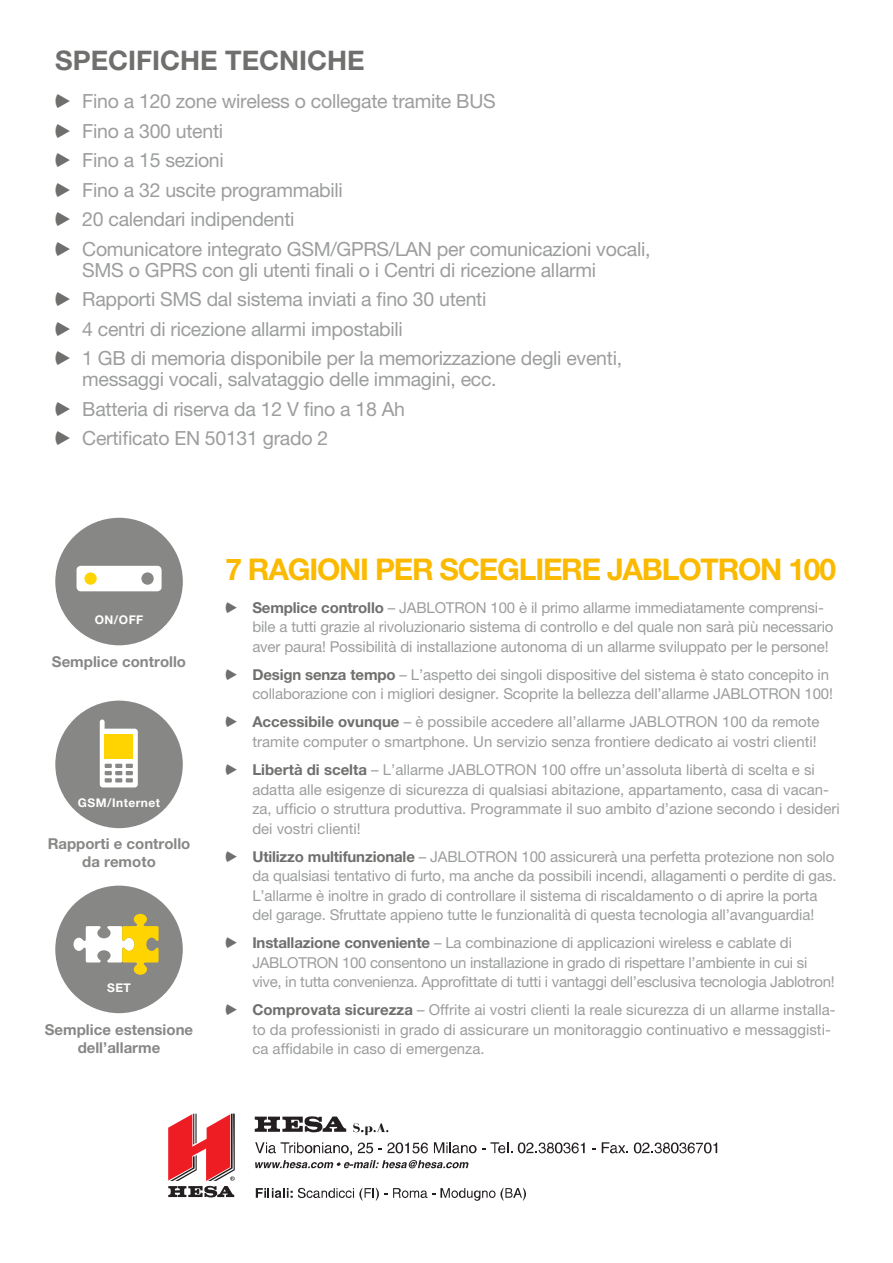
<style>
.page{position:relative;width:893px;height:1263px;background:#fff}
.page>*{position:absolute;margin:0;border:0;box-sizing:border-box;transform-origin:0 0}
.t1{font:700 30px "Helvetica Neue LT Pro";letter-spacing:-.04em;color:#fbba00}
.t2{font:700 27px "Helvetica Neue LT Pro";color:#6f6f6e}
.t3{font:19.5px/29.5px "Helvetica Neue LT Pro";letter-spacing:-.015em;color:#9c9d9d}
.t4{font:15px/19.5px "Helvetica Neue LT Pro";letter-spacing:-.01em;color:#9c9d9d}
.t5{font:700 15px/18px "Helvetica Neue LT Pro";color:#878786;text-align:center}
.t6{font:700 12px "Helvetica Neue LT Pro";letter-spacing:.04em;color:#fff}
.s1{font-family:"Jablosip";color:#6f6f6e}
.s2{font-weight:700;color:#6f6f6e}
</style>
<div class="page">
<svg style="left:55px;top:701px;width:128px;height:127px"></svg>
<div style="left:55px;top:886px;width:128px;height:127px;background:#878786;border-radius:50%"></div>
<svg style="left:74px;top:914px;width:85px;height:61px"></svg>
<div style="left:55px;top:518px;width:128px;height:127px;background:#878786;border-radius:50%"></div>
<div style="left:77px;top:566px;width:85px;height:25px;background:#fff;border-radius:4px"></div>
<svg style="left:84px;top:572px;width:13px;height:13px"></svg>
<div style="left:141px;top:572px;width:13px;height:13px;background:#878786;border-radius:50%"></div>
<svg style="left:353px;top:1123px;width:35px;height:12px"></svg>
<svg style="left:255px;top:1116px;width:91px;height:16px"></svg>
<svg style="left:518px;top:1142px;width:67px;height:11px"></svg>
<svg style="left:602px;top:1142px;width:26px;height:11px"></svg>
<svg style="left:634px;top:1142px;width:83px;height:11px"></svg>
<svg style="left:168px;top:1113px;width:67px;height:84px"></svg>
<svg style="left:256px;top:1188px;width:131px;height:12px"></svg>
<svg style="left:393px;top:1188px;width:133px;height:13px"></svg>
<svg style="left:255px;top:1142px;width:257px;height:26px"></svg>
<h2 class="t2" style="left:55px;top:44px;width:311px">SPECIFICHE TECNICHE</h2>
<h3 class="t3" style="left:55px;top:86px;width:597px"><span class="s1">A</span> Fino a 120 zone wireless o collegate tramite BUS<br><span class="s1">A</span> Fino a 300 utenti<br><span class="s1">A</span> Fino a 15 sezioni<br><span class="s1">A</span> Fino a 32 uscite programmabili<br><span class="s1">A</span> 20 calendari indipendenti<br><span class="s1">A</span> Comunicatore integrato GSM/GPRS/LAN per comunicazioni vocali,</h3>
<h3 class="t3" style="left:55px;top:255px;width:568px;text-indent:27px">SMS o GPRS con gli utenti finali o i Centri di ricezione allarmi<br><span class="s1">A</span> Rapporti SMS dal sistema inviati a fino 30 utenti<br><span class="s1">A</span> 4 centri di ricezione allarmi impostabili<br><span class="s1">A</span> 1 GB di memoria disponibile per la memorizzazione degli eventi,</h3>
<h3 class="t3" style="left:55px;top:364px;width:443px;text-indent:27px">messaggi vocali, salvataggio delle immagini, ecc.<br><span class="s1">A</span> Batteria di riserva da 12 V fino a 18 Ah<br><span class="s1">A</span> Certificato EN 50131 grado 2</h3>
<p class="t6" style="left:95px;top:612px;width:50px">ON/OFF</p>
<p class="t5" style="left:52px;top:652px;width:136px">Semplice controllo</p>
<p class="t6" style="left:78px;top:795px;width:84px">GSM/Internet</p>
<p class="t5" style="left:48px;top:834px;width:144px">Rapporti e controllo da remoto</p>
<p class="t6" style="left:107px;top:980px;width:25px">SET</p>
<p class="t5" style="left:45px;top:1020px;width:150px">Semplice estensione dell’allarme</p>
<h1 class="t1" style="left:225px;top:550px;width:612px">7 RAGIONI PER SCEGLIERE JABLOTRON 100</h1>
<p class="t4" style="left:252px;top:598px;width:583px;text-indent:-27px"><span class="s1">A</span> <span class="s2">Semplice controllo</span> – JABLOTRON 100 è il primo allarme immediatamente comprensi&shy;bile a tutti grazie al rivoluzionario sistema di controllo e del quale non sarà più necessario aver paura! Possibilità di installazione autonoma di un allarme sviluppato per le persone!</p>
<p class="t4" style="left:225px;top:665px;width:609px;text-align:right"><span class="s1">A</span> <span class="s2">Design senza tempo</span> – L’aspetto dei singoli dispositive del sistema è stato concepito in collaborazione con i migliori designer. Scoprite la bellezza dell’allarme JABLOTRON 100!</p>
<p class="t4" style="left:225px;top:712px;width:596px;text-align:right"><span class="s1">A</span> <span class="s2">Accessibile ovunque</span> – è possibile accedere all’allarme JABLOTRON 100 da remote tramite computer o smartphone. Un servizio senza frontiere dedicato ai vostri clienti!</p>
<p class="t4" style="left:252px;top:760px;width:589px;text-indent:-27px"><span class="s1">A</span> <span class="s2">Libertà di scelta</span> – L’allarme JABLOTRON 100 offre un’assoluta libertà di scelta e si adatta alle esigenze di sicurezza di qualsiasi abitazione, appartamento, casa di vacan&shy;za, ufficio o struttura produttiva. Programmate il suo ambito d’azione secondo i desideri dei vostri clienti!</p>
<p class="t4" style="left:252px;top:846px;width:586px;text-indent:-27px"><span class="s1">A</span> <span class="s2">Utilizzo multifunzionale</span> – JABLOTRON 100 assicurerà una perfetta protezione non solo da qualsiasi tentativo di furto, ma anche da possibili incendi, allagamenti o perdite di gas.<br>L’allarme è inoltre in grado di controllare il sistema di riscaldamento o di aprire la porta del garage. Sfruttate appieno tutte le funzionalità di questa tecnologia all’avanguardia!</p>
<p class="t4" style="left:252px;top:933px;width:584px;text-indent:-27px"><span class="s1">A</span> <span class="s2">Installazione conveniente</span> – La combinazione di applicazioni wireless e cablate di<br>JABLOTRON 100 consentono un installazione in grado di rispettare l’ambiente in cui si vive, in tutta convenienza. Approfittate di tutti i vantaggi dell’esclusiva tecnologia Jablotron!</p>
<p class="t4" style="left:252px;top:1000px;width:585px;text-indent:-27px"><span class="s1">A</span> <span class="s2">Comprovata sicurezza</span> – Offrite ai vostri clienti la reale sicurezza di un allarme installa&shy;to da professionisti in grado di assicurare un monitoraggio continuativo e messaggisti&shy;ca affidabile in caso di emergenza.</p>
</div>
